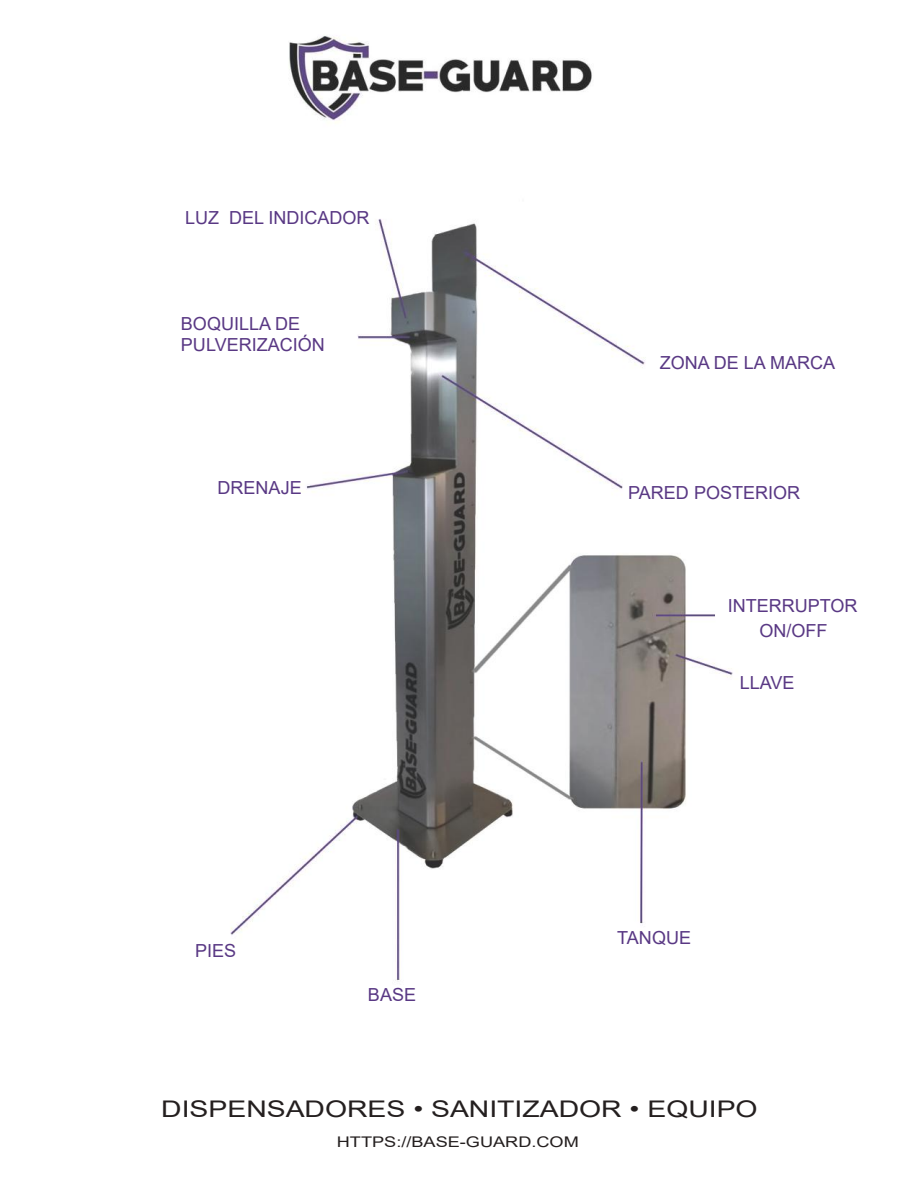
<style>
.page{position:relative;width:919px;height:1188px;background:#fff}
.page>*{position:absolute;margin:0;border:0;box-sizing:border-box;transform-origin:0 0}
.t1{font:22.95px "Arial";color:#241f1f;scale:1.24 1}
.t2{font:18px/25.5px "Arial";color:#593884;text-align:center}
.t3{font:14.7px "Arial";color:#241f1f;scale:1.24 1}
</style>
<div class="page">
<img style="left:230px;top:35px;width:503px;height:946px">
<p class="t2" style="left:185px;top:207px;width:186px">LUZ DEL INDICADOR</p>
<p class="t2" style="left:181px;top:314px;width:145px;line-height:21px;text-align:left">BOQUILLA DE<br>PULVERIZACIÓN</p>
<p class="t2" style="left:217px;top:477px;width:86px">DRENAJE</p>
<p class="t2" style="left:195px;top:940px;width:43px">PIES</p>
<p class="t2" style="left:368px;top:983px;width:50px">BASE</p>
<p class="t2" style="left:659px;top:352px;width:177px">ZONA DE LA MARCA</p>
<p class="t2" style="left:628px;top:481px;width:173px">PARED POSTERIOR</p>
<p class="t2" style="left:727px;top:594px;width:131px">INTERRUPTOR<br>ON/OFF</p>
<p class="t2" style="left:739px;top:672px;width:56px">LLAVE</p>
<p class="t2" style="left:617px;top:927px;width:75px">TANQUE</p>
<p class="t1" style="left:161px;top:1100px;width:482px">DISPENSADORES • SANITIZADOR • EQUIPO</p>
<p class="t3" style="left:337px;top:1137px;width:196px">HTTPS://BASE-GUARD.COM</p>
</div>
